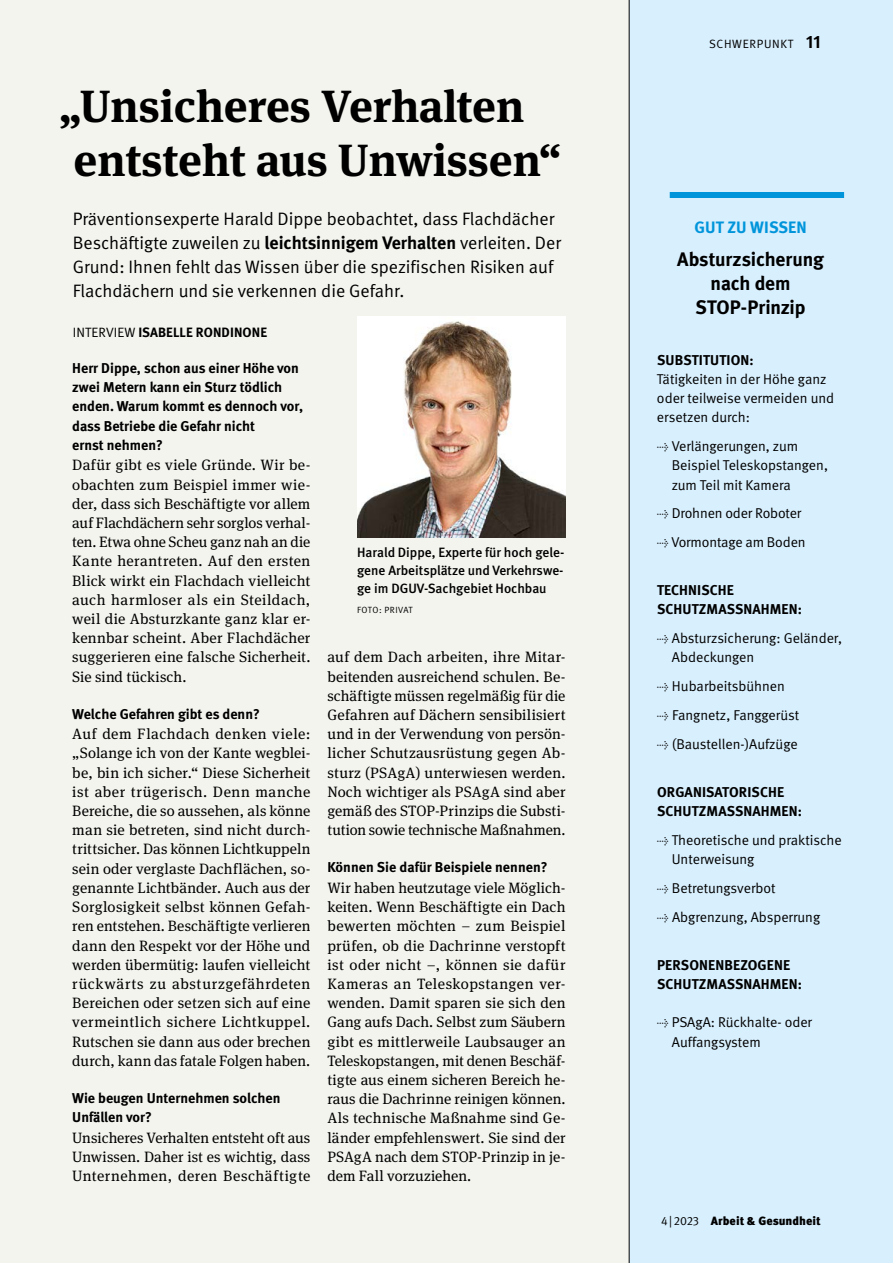
<style>
.page{position:relative;width:893px;height:1263px;background:#fff}
.page>*{position:absolute;margin:0;border:0;box-sizing:border-box;transform-origin:0 0}
._02-Headline_30pt{font:700 45px/54px "DGUV Meta Serif";color:#000}
._03-Rubrik-Headline{font:700 19.5px/24px "DGUV Meta";color:#000;text-align:center}
._02-Subhead_12pt{font:18px/24px "DGUV Meta";color:#000}
._03-Rubrik-Headline-2{font:700 16.5px "DGUV Meta";letter-spacing:.01em;color:#0095db}
._04-Fließtext{font:15px/19.2px "DGUV Meta Serif";letter-spacing:.01em;color:#000;text-align:justify}
.Info-Text{font:14.25px/19.2px "DGUV Meta";letter-spacing:-.005em;color:#000}
._02-Frage-Sans-bold{font:700 14.25px/19.2px "DGUV Meta";color:#000}
.Info-Text-2{font:700 14.25px/19.2px "DGUV Meta";letter-spacing:.01em;color:#000}
._06-BU{font:500 13.5px/18px "DGUV Meta";color:#000;text-align:justify}
._00-Autor{font:700 13.5px "DGUV Meta";letter-spacing:.01em;color:#000}
.t1{font:900 12px "Meta Pro";color:#000}
.t2{font:12px "DGUV Meta";letter-spacing:.06em;color:#000}
._08-Credit_Quelle{font:9px "DGUV Meta";letter-spacing:.055em;color:#000}
.s1{font-weight:700}
.s2{font-weight:400}
.s3{font-weight:700;font-size:18px}
.s4{font-family:"DGUV Meta Serif"}
.s5{font-family:"DGUV Meta";font-weight:400}
</style>
<div class="page">
<div style="left:0;top:0;width:629px;height:1263px;background:#f4f4ef"></div>
<div style="left:629px;top:0;width:264px;height:1263px;background:#d8effd"></div>
<img style="left:357px;top:317px;width:209px;height:221px">
<div style="left:670px;top:192px;width:174px;height:6px;background:#0095db"></div>
<hr style="left:629px;top:0;width:1px;height:1263px;background:#000">
<p class="_02-Headline_30pt" style="left:74px;top:80px;width:489px;text-indent:-14px">„Unsicheres Verhalten entsteht aus Unwissen“</p>
<p class="_02-Subhead_12pt" style="left:73px;top:207px;width:490px">Präventionsexperte Harald Dippe beobachtet, dass Flachdächer Beschäftigte zuweilen zu <span class="s1">leichtsinnigem Verhalten</span> verleiten. Der Grund: Ihnen fehlt das Wissen über die spezifischen Risiken auf Flachdächern und sie verkennen die Gefahr.</p>
<p class="_00-Autor" style="left:73px;top:324px;width:196px"><span class="s2">INTERVIEW</span> ISABELLE RONDINONE</p>
<p class="_02-Frage-Sans-bold" style="left:72px;top:359px;width:232px">Herr Dippe, schon aus einer Höhe von zwei Metern kann ein Sturz tödlich enden. Warum kommt es dennoch vor, dass Betriebe die Gefahr nicht<br>ernst nehmen?</p>
<p class="_04-Fließtext" style="left:72px;top:456px;width:240px">Dafür gibt es viele Gründe. Wir be&shy;obachten zum Beispiel immer wie&shy;der, dass sich Beschäftigte vor allem auf Flachdächern sehr sorglos verhal&shy;ten. Etwa ohne Scheu ganz nah an die Kante herantreten. Auf den ersten Blick wirkt ein Flachdach vielleicht auch harmloser als ein Steildach, weil die Absturzkante ganz klar er&shy;kennbar scheint. Aber Flachdächer suggerieren eine falsche Sicherheit.<br>Sie sind tückisch.</p>
<p class="_02-Frage-Sans-bold" style="left:72px;top:704px;width:189px">Welche Gefahren gibt es denn?</p>
<p class="_04-Fließtext" style="left:72px;top:725px;width:240px">Auf dem Flachdach denken viele: „Solange ich von der Kante wegblei&shy;be, bin ich sicher.“ Diese Sicherheit ist aber trügerisch. Denn manche Bereiche, die so aussehen, als könne man sie betreten, sind nicht durch&shy;trittsicher. Das können Lichtkuppeln sein oder verglaste Dachflächen, so&shy;genannte Lichtbänder. Auch aus der Sorglosigkeit selbst können Gefah&shy;ren entstehen. Beschäftigte verlieren dann den Respekt vor der Höhe und werden übermütig: laufen vielleicht rückwärts zu absturzgefährdeten Bereichen oder setzen sich auf eine vermeintlich sichere Lichtkuppel.<br>Rutschen sie dann aus oder brechen durch, kann das fatale Folgen haben.</p>
<p class="_02-Frage-Sans-bold" style="left:72px;top:1088px;width:210px">Wie beugen Unternehmen solchen<br>Unfällen vor?</p>
<p class="_04-Fließtext" style="left:72px;top:1128px;width:240px">Unsicheres Verhalten entsteht oft aus Unwissen. Daher ist es wichtig, dass Unternehmen, deren Beschäftigte</p>
<p class="_06-BU" style="left:357px;top:544px;width:209px">Harald Dippe, Experte für hoch gele&shy;gene Arbeitsplätze und Verkehrswe&shy;ge im DGUV-Sachgebiet Hochbau</p>
<p class="_08-Credit_Quelle" style="left:357px;top:604px;width:57px">FOTO: PRIVAT</p>
<p class="_04-Fließtext" style="left:327px;top:648px;width:240px">auf dem Dach arbeiten, ihre Mitar&shy;beitenden ausreichend schulen. Be&shy;schäftigte müssen regelmäßig für die Gefahren auf Dächern sensibilisiert und in der Verwendung von persön&shy;licher Schutzausrüstung gegen Ab&shy;sturz (PSAgA) unterwiesen werden.<br>Noch wichtiger als PSAgA sind aber gemäß des STOP-Prinzips die Substi&shy;tution sowie technische Maßnahmen.</p>
<p class="_02-Frage-Sans-bold" style="left:327px;top:858px;width:222px">Können Sie dafür Beispiele nennen?</p>
<p class="_04-Fließtext" style="left:327px;top:878px;width:240px">Wir haben heutzutage viele Möglich&shy;keiten. Wenn Beschäftigte ein Dach bewerten möchten – zum Beispiel prüfen, ob die Dachrinne verstopft ist oder nicht –, können sie dafür Kameras an Teleskopstangen ver&shy;wenden. Damit sparen sie sich den Gang aufs Dach. Selbst zum Säubern gibt es mittlerweile Laubsauger an Teleskopstangen, mit denen Beschäf&shy;tigte aus einem sicheren Bereich he&shy;raus die Dachrinne reinigen können.<br>Als technische Maßnahme sind Ge&shy;länder empfehlenswert. Sie sind der PSAgA nach dem STOP-Prinzip in je&shy;dem Fall vorzuziehen.</p>
<p class="t2" style="left:709px;top:37px;width:113px">SCHWERPUNKT <span class="s3">11</span></p>
<p class="_03-Rubrik-Headline-2" style="left:694px;top:218px;width:114px">GUT ZU WISSEN</p>
<p class="_03-Rubrik-Headline" style="left:677px;top:248px;width:149px">Absturzsicherung nach dem<br>STOP-Prinzip</p>
<p class="Info-Text" style="left:657px;top:351px;width:179px"><span class="s1">SUBSTITUTION:<br></span>Tätigkeiten in der Höhe ganz oder teilweise vermeiden und ersetzen durch:</p>
<p class="Info-Text" style="left:672px;top:437px;width:158px;text-indent:-15px"><span class="s4">→</span> Verlängerungen, zum<br>Beispiel Teleskopstangen, zum Teil mit Kamera</p>
<p class="Info-Text" style="left:657px;top:504px;width:146px"><span class="s4">→</span> Drohnen oder Roboter</p>
<p class="Info-Text" style="left:657px;top:533px;width:150px"><span class="s4">→</span> Vormontage am Boden</p>
<p class="Info-Text-2" style="left:657px;top:581px;width:146px">TECHNISCHE<br>SCHUTZMASSNAHMEN:</p>
<p class="Info-Text" style="left:672px;top:629px;width:172px;text-indent:-15px"><span class="s4">→</span> Absturzsicherung: Geländer,<br>Abdeckungen</p>
<p class="Info-Text" style="left:657px;top:677px;width:130px"><span class="s4">→</span> Hubarbeitsbühnen</p>
<p class="Info-Text" style="left:657px;top:706px;width:144px"><span class="s4">→</span> Fangnetz, Fanggerüst</p>
<p class="Info-Text" style="left:657px;top:735px;width:142px"><span class="s4">→</span> (Baustellen-)Aufzüge</p>
<p class="Info-Text-2" style="left:657px;top:783px;width:146px">ORGANISATORISCHE<br>SCHUTZMASSNAHMEN:</p>
<p class="Info-Text" style="left:672px;top:831px;width:172px;text-indent:-15px"><span class="s4">→</span> Theoretische und praktische<br>Unterweisung</p>
<p class="Info-Text" style="left:657px;top:879px;width:120px"><span class="s4">→</span> Betretungsverbot</p>
<p class="Info-Text" style="left:657px;top:907px;width:165px"><span class="s4">→</span> Abgrenzung, Absperrung</p>
<p class="Info-Text-2" style="left:657px;top:955px;width:146px">PERSONENBEZOGENE<br>SCHUTZMASSNAHMEN:</p>
<p class="Info-Text" style="left:672px;top:1013px;width:142px;text-indent:-15px"><span class="s4">→</span> PSAgA: Rückhalte- oder<br>Auffangsystem</p>
<p class="t1" style="left:661px;top:1213px;width:161px"><span class="s5">4|2023</span> Arbeit &amp; Gesundheit</p>
</div>
